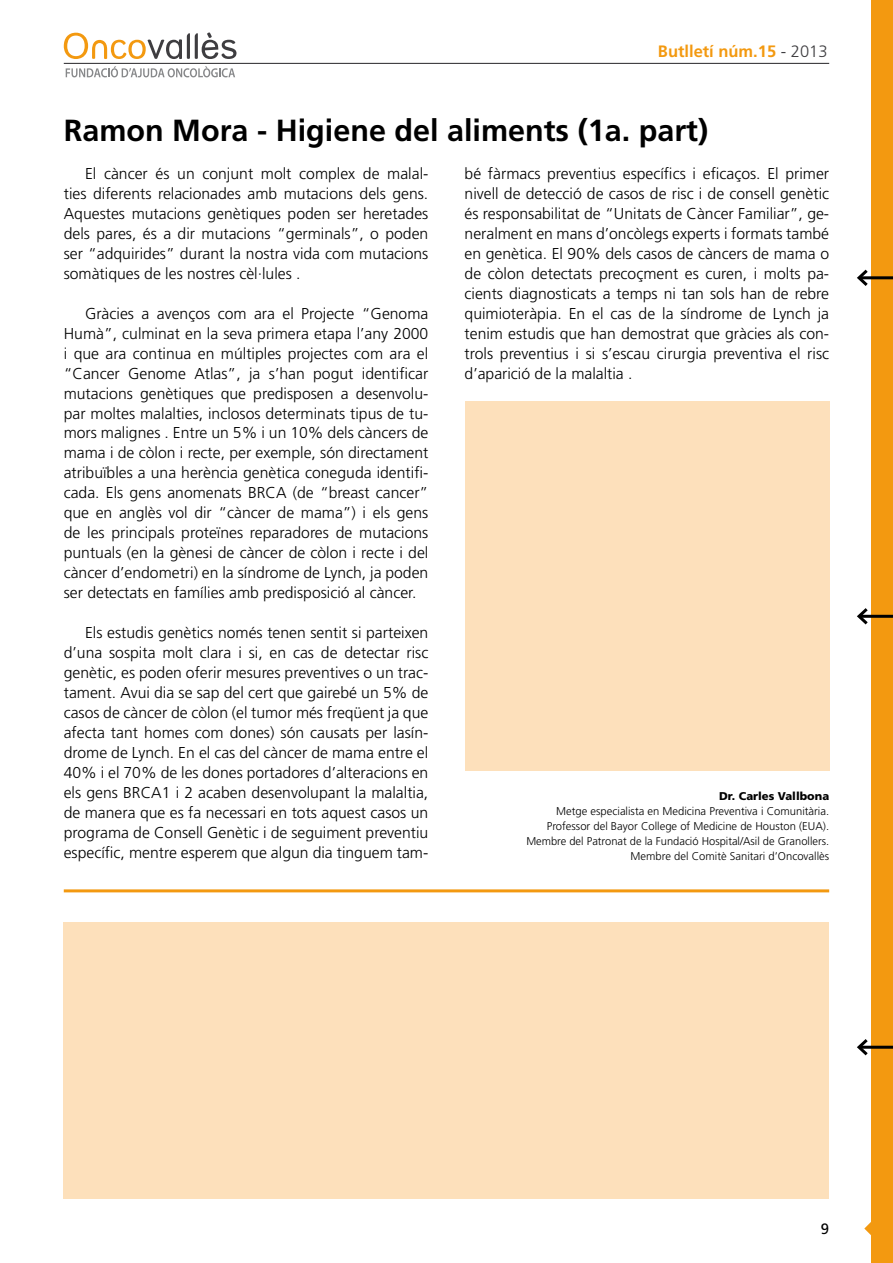
<style>
.page{position:relative;width:893px;height:1263px;background:#fff}
.page>*{position:absolute;margin:0;border:0;box-sizing:border-box;transform-origin:0 0}
.t1{font:700 30.45px "Frutiger";color:#000}
.t2{font:700 16.5px "Frutiger";color:#f39910}
.t3{font:300 15.75px/20px "Frutiger";color:#000;text-align:justify}
.t4{font:15px "Frutiger";color:#000}
.t5{font:300 11.25px/15px "Frutiger";color:#000;text-align:right}
.t6{font:900 11.25px "Frutiger";color:#000}
.s1{font-weight:300;color:#3e3d40}
</style>
<div class="page">
<svg style="left:64px;top:33px;width:172px;height:26px"></svg>
<svg style="left:66px;top:66px;width:169px;height:11px"></svg>
<hr style="left:64px;top:63px;width:765px;height:1px;background:#3e3d40">
<div style="left:872px;top:0;width:21px;height:1263px;background:#f39910"></div>
<svg style="left:864px;top:1221px;width:8px;height:15px"></svg>
<div style="left:64px;top:923px;width:765px;height:276px;background:#fde0bb"></div>
<hr style="left:64px;top:889px;width:765px;height:3px;background:#f39910">
<div style="left:465px;top:401px;width:364px;height:370px;background:#fde0bb"></div>
<hr style="left:859px;top:276px;width:34px;height:3px;background:#000">
<svg style="left:857px;top:269px;width:14px;height:17px"></svg>
<hr style="left:859px;top:615px;width:34px;height:3px;background:#000">
<svg style="left:857px;top:608px;width:14px;height:17px"></svg>
<hr style="left:859px;top:1046px;width:34px;height:3px;background:#000">
<svg style="left:857px;top:1039px;width:14px;height:17px"></svg>
<p class="t2" style="left:658px;top:42px;width:171px">Butlletí núm.15 <span class="s1">- 2013</span></p>
<h1 class="t1" style="left:64px;top:112px;width:646px">Ramon Mora - Higiene del aliments (1a. part)</h1>
<p class="t3" style="left:64px;top:164px;width:366px;text-indent:21px">El càncer és un conjunt molt complex de malal&shy;ties diferents relacionades amb mutacions dels gens.<br>Aquestes mutacions genètiques poden ser heretades dels pares, és a dir mutacions “germinals”, o poden ser “adquirides” durant la nostra vida com mutacions somàtiques de les nostres cèl·lules .</p>
<p class="t3" style="left:64px;top:303px;width:366px;text-indent:21px">Gràcies a avenços com ara el Projecte “Genoma Humà”, culminat en la seva primera etapa l’any 2000 i que ara continua en múltiples projectes com ara el “Cancer Genome Atlas”, ja s’han pogut identificar mutacions genètiques que predisposen a desenvolu&shy;par moltes malalties, inclosos determinats tipus de tu&shy;mors malignes . Entre un 5% i un 10% dels càncers de mama i de còlon i recte, per exemple, són directament atribuïbles a una herència genètica coneguda identifi&shy;cada. Els gens anomenats BRCA (de “breast cancer” que en anglès vol dir “càncer de mama”) i els gens de les principals proteïnes reparadores de mutacions puntuals (en la gènesi de càncer de còlon i recte i del càncer d’endometri) en la síndrome de Lynch, ja poden ser detectats en famílies amb predisposició al càncer.</p>
<p class="t3" style="left:64px;top:623px;width:366px;text-indent:21px">Els estudis genètics només tenen sentit si parteixen d’una sospita molt clara i si, en cas de detectar risc genètic, es poden oferir mesures preventives o un trac&shy;tament. Avui dia se sap del cert que gairebé un 5% de casos de càncer de còlon (el tumor més freqüent ja que afecta tant homes com dones) són causats per lasín&shy;drome de Lynch. En el cas del càncer de mama entre el 40% i el 70% de les dones portadores d’alteracions en els gens BRCA1 i 2 acaben desenvolupant la malaltia, de manera que es fa necessari en tots aquest casos un programa de Consell Genètic i de seguiment preventiu específic, mentre esperem que algun dia tinguem tam-</p>
<p class="t3" style="left:465px;top:164px;width:366px">bé fàrmacs preventius específics i eficaços. El primer nivell de detecció de casos de risc i de consell genètic és responsabilitat de “Unitats de Càncer Familiar”, ge&shy;neralment en mans d’oncòlegs experts i formats també en genètica. El 90% dels casos de càncers de mama o de còlon detectats precoçment es curen, i molts pa&shy;cients diagnosticats a temps ni tan sols han de rebre quimioteràpia. En el cas de la síndrome de Lynch ja tenim estudis que han demostrat que gràcies als con&shy;trols preventius i si s’escau cirurgia preventiva el risc d’aparició de la malaltia .</p>
<p class="t6" style="left:719px;top:789px;width:111px">Dr. Carles Vallbona</p>
<p class="t5" style="left:526px;top:804px;width:304px">Metge especialista en Medicina Preventiva i Comunitària.<br>Professor del Bayor College of Medicine de Houston (EUA).<br>Membre del Patronat de la Fundació Hospital/Asil de Granollers.<br>Membre del Comitè Sanitari d’Oncovallès</p>
<p class="t4" style="left:821px;top:1220px;width:10px">9</p>
</div>
